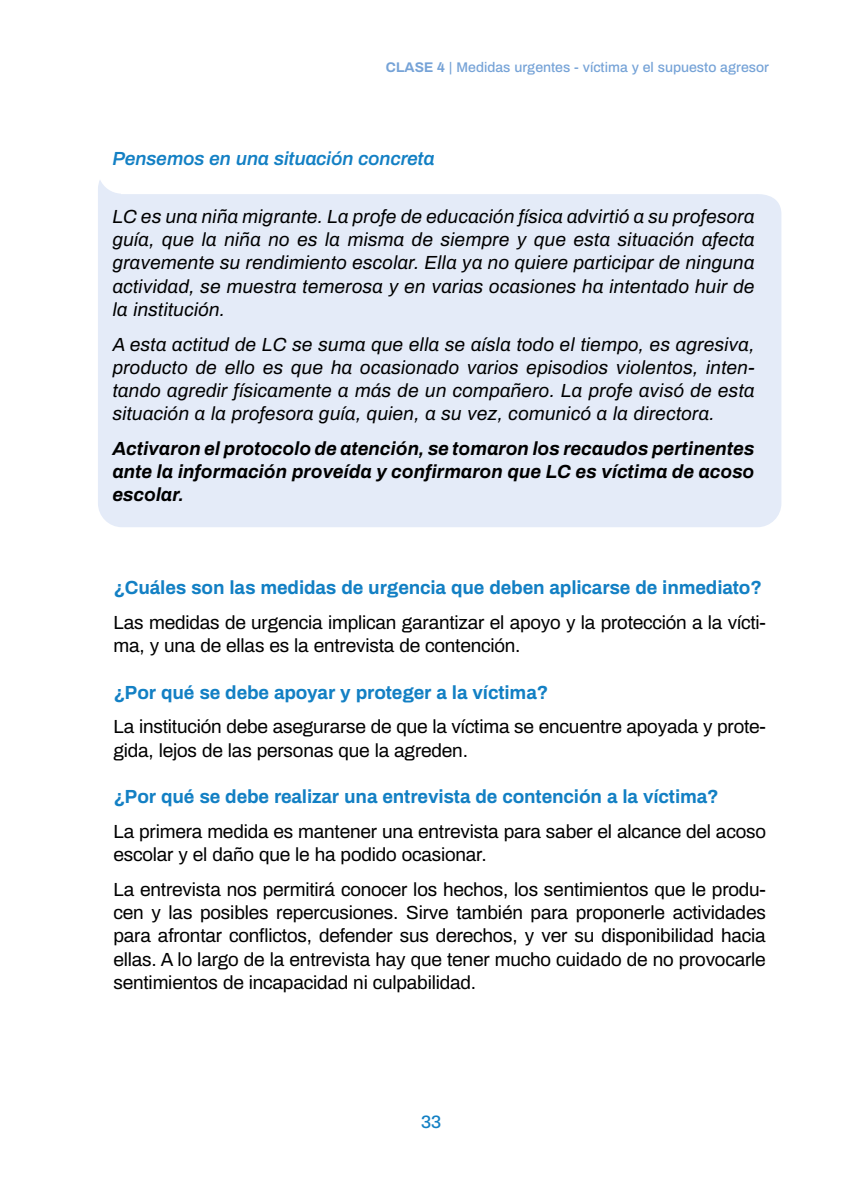
<style>
.page{position:relative;width:851px;height:1191px;background:#fff}
.page>*{position:absolute;margin:0;border:0;box-sizing:border-box;transform-origin:0 0}
.t1{font:19px/23.2px "Archivo";letter-spacing:-.01em;color:#000}
.t2{font:italic 19px/23.2px "Archivo";letter-spacing:.01em;color:#000;text-align:justify}
.t3{font:700 19px "Archivo";letter-spacing:-.01em;color:#1380c4}
.t4{font:italic 700 19px/23.2px "Archivo";color:#000;text-align:justify}
.t5{font:italic 600 19px "Archivo";letter-spacing:-.01em;color:#1380c4}
.t6{font:500 18px "Archivo";color:#1380c4}
.t7{font:500 14px "Archivo";color:#76a3d7}
.s1{font-weight:700}
</style>
<div class="page">
<div style="left:98px;top:180px;width:683px;height:347px;background:#e4ebf8"></div>
<p class="t7" style="left:386px;top:57px;width:384px"><span class="s1">CLASE 4</span> | Medidas urgentes - víctima y el supuesto agresor</p>
<p class="t5" style="left:113px;top:144px;width:323px">Pensemos en una situación concreta</p>
<p class="t2" style="left:113px;top:203px;width:643px">LC es una niña migrante. La profe de educación física advirtió a su profesora guía, que la niña no es la misma de siempre y que esta situación afecta gravemente su rendimiento escolar. Ella ya no quiere participar de ninguna actividad, se muestra temerosa y en varias ocasiones ha intentado huir de la institución.</p>
<p class="t2" style="left:113px;top:331px;width:643px">A esta actitud de LC se suma que ella se aísla todo el tiempo, es agresiva, producto de ello es que ha ocasionado varios episodios violentos, inten&shy;tando agredir físicamente a más de un compañero. La profe avisó de esta situación a la profesora guía, quien, a su vez, comunicó a la directora.</p>
<p class="t4" style="left:113px;top:436px;width:643px">Activaron el protocolo de atención, se tomaron los recaudos pertinentes ante la información proveída y confirmaron que LC es víctima de acoso escolar.</p>
<p class="t3" style="left:113px;top:573px;width:650px">¿Cuáles son las medidas de urgencia que deben aplicarse de inmediato?</p>
<p class="t1" style="left:113px;top:609px;width:654px">Las medidas de urgencia implican garantizar el apoyo y la protección a la vícti&shy;ma, y una de ellas es la entrevista de contención.</p>
<p class="t3" style="left:113px;top:678px;width:436px">¿Por qué se debe apoyar y proteger a la víctima?</p>
<p class="t1" style="left:113px;top:714px;width:653px">La institución debe asegurarse de que la víctima se encuentre apoyada y prote&shy;gida, lejos de las personas que la agreden.</p>
<p class="t3" style="left:113px;top:782px;width:606px">¿Por qué se debe realizar una entrevista de contención a la víctima?</p>
<p class="t1" style="left:113px;top:818px;width:654px">La primera medida es mantener una entrevista para saber el alcance del acoso escolar y el daño que le ha podido ocasionar.</p>
<p class="t1" style="left:113px;top:876px;width:654px;text-align:justify">La entrevista nos permitirá conocer los hechos, los sentimientos que le produ&shy;cen y las posibles repercusiones. Sirve también para proponerle actividades para afrontar conflictos, defender sus derechos, y ver su disponibilidad hacia ellas. A lo largo de la entrevista hay que tener mucho cuidado de no provocarle sentimientos de incapacidad ni culpabilidad.</p>
<p class="t6" style="left:421px;top:1108px;width:22px">33</p>
</div>
